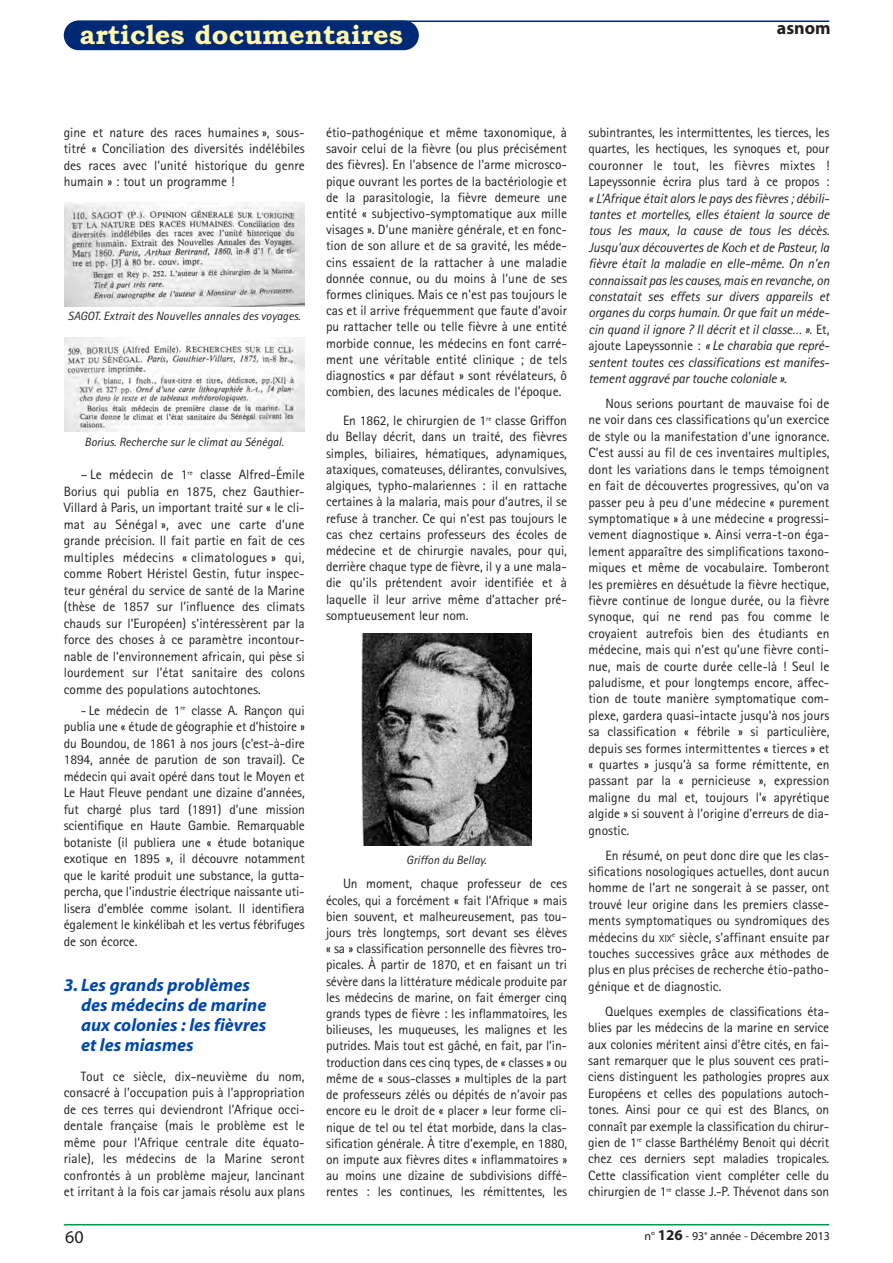
<style>
.page{position:relative;width:893px;height:1263px;background:#fff}
.page>*{position:absolute;margin:0;border:0;box-sizing:border-box;transform-origin:0 0}
.t1{font:700 27px "Bookman Old Style";color:#fff8ae}
.t2{font:italic 700 18px/19.8px "Myriad";color:#0048ac}
.t3{font:700 18px "Myriad";color:#231f20}
.t4{font:18px "Myriad";color:#231f20}
.t5{font:13.5px/16.2px "Rotis Sans Serif";color:#231f20;text-align:justify}
.t6{font:italic 13.5px/16.4px "Rotis Sans Serif";letter-spacing:-.01em;color:#231f20;text-align:justify}
.t7{font:italic 12px "Rotis Sans Serif";color:#231f20}
.t8{font:12px "Myriad";color:#231f20}
.s1{font-style:normal}
.s2{font-size:10.2px}
.s3{font-weight:700;font-size:15px}
</style>
<div class="page">
<hr style="left:64px;top:1224px;width:765px;height:1px;background:#00984a">
<hr style="left:128px;top:21px;width:701px;height:1px;background:#002975">
<div style="left:64px;top:20px;width:355px;height:30px;background:#002975;border-radius:15px"></div>
<img style="left:361px;top:633px;width:170px;height:213px">
<img style="left:65px;top:203px;width:239px;height:104px">
<img style="left:65px;top:337px;width:239px;height:95px">
<p class="t1" style="left:80px;top:19px;width:325px">articles documentaires</p>
<p class="t3" style="left:777px;top:21px;width:55px">asnom</p>
<p class="t5" style="left:64px;top:125px;width:243px">gine et nature des races humaines », sous&shy;titré « Conciliation des diversités indélébiles des races avec l’unité historique du genre humain » : tout un programme !</p>
<p class="t7" style="left:68px;top:312px;width:234px">SAGOT. Extrait des Nouvelles annales des voyages.</p>
<p class="t7" style="left:85px;top:437px;width:201px">Borius. Recherche sur le climat au Sénégal.</p>
<p class="t5" style="left:64px;top:468px;width:243px;text-indent:17px">– Le médecin de 1<sup>re</sup> classe Alfred-Émile Borius qui publia en 1875, chez Gauthier-Villard à Paris, un important traité sur « le cli&shy;mat au Sénégal », avec une carte d’une grande précision. Il fait partie en fait de ces multiples médecins « climatologues » qui, comme Robert Héristel Gestin, futur inspec&shy;teur général du service de santé de la Marine (thèse de 1857 sur l’influence des climats chauds sur l’Européen) s’intéressèrent par la force des choses à ce paramètre incontour&shy;nable de l’environnement africain, qui pèse si lourdement sur l’état sanitaire des colons comme des populations autochtones.</p>
<p class="t5" style="left:64px;top:703px;width:243px;text-indent:17px">- Le médecin de 1<sup>re</sup> classe A. Rançon qui publia une « étude de géographie et d’histoire » du Boundou, de 1861 à nos jours (c'est-à-dire 1894, année de parution de son travail). Ce médecin qui avait opéré dans tout le Moyen et Le Haut Fleuve pendant une dizaine d’années, fut chargé plus tard (1891) d’une mission scientifique en Haute Gambie. Remarquable botaniste (il publiera une « étude botanique exotique en 1895 », il découvre notamment que le karité produit une substance, la gutta&shy;percha, que l’industrie électrique naissante uti&shy;lisera d’emblée comme isolant. Il identifiera également le kinkélibah et les vertus fébrifuges de son écorce.</p>
<p class="t2" style="left:81px;top:977px;width:187px;text-indent:-17px">3. Les grands problèmes des médecins de marine aux colonies : les fièvres et les miasmes</p>
<p class="t5" style="left:64px;top:1069px;width:243px;text-indent:17px">Tout ce siècle, dix-neuvième du nom, consacré à l’occupation puis à l’appropriation de ces terres qui deviendront l’Afrique occi&shy;dentale française (mais le problème est le même pour l’Afrique centrale dite équato - riale), les médecins de la Marine seront confrontés à un problème majeur, lancinant et irritant à la fois car jamais résolu aux plans</p>
<p class="t5" style="left:326px;top:126px;width:243px">étio-pathogénique et même taxonomique, à savoir celui de la fièvre (ou plus précisément des fièvres). En l’absence de l’arme microsco&shy;pique ouvrant les portes de la bactériologie et de la parasitologie, la fièvre demeure une entité « subjectivo-symptomatique aux mille visages ». D’une manière générale, et en fonc&shy;tion de son allure et de sa gravité, les méde&shy;cins essaient de la rattacher à une maladie donnée connue, ou du moins à l’une de ses formes cliniques. Mais ce n’est pas toujours le cas et il arrive fréquemment que faute d’avoir pu rattacher telle ou telle fièvre à une entité morbide connue, les médecins en font carré&shy;ment une véritable entité clinique ; de tels diagnostics « par défaut » sont révélateurs, ô combien, des lacunes médicales de l’époque.</p>
<p class="t5" style="left:326px;top:414px;width:243px;text-indent:17px">En 1862, le chirurgien de 1<sup>re</sup> classe Griffon du Bellay décrit, dans un traité, des fièvres simples, biliaires, hématiques, adynamiques, ataxiques, comateuses, délirantes, convulsives, algiques, typho-malariennes : il en rattache certaines à la malaria, mais pour d’autres, il se refuse à trancher. Ce qui n’est pas toujours le cas chez certains professeurs des écoles de médecine et de chirurgie navales, pour qui, derrière chaque type de fièvre, il y a une mala&shy;die qu’ils prétendent avoir identifiée et à laquelle il leur arrive même d’attacher pré&shy;somptueusement leur nom.</p>
<p class="t7" style="left:406px;top:855px;width:82px">Griffon du Bellay.</p>
<p class="t5" style="left:326px;top:877px;width:243px;text-indent:17px">Un moment, chaque professeur de ces écoles, qui a forcément « fait l’Afrique » mais bien souvent, et malheureusement, pas tou&shy;jours très longtemps, sort devant ses élèves « sa » classification personnelle des fièvres tro&shy;picales. À partir de 1870, et en faisant un tri sévère dans la littérature médicale produite par les médecins de marine, on fait émerger cinq grands types de fièvre : les inflammatoires, les bilieuses, les muqueuses, les malignes et les putrides. Mais tout est gâché, en fait, par l’in&shy;troduction dans ces cinq types, de « classes » ou même de « sous-classes » multiples de la part de professeurs zélés ou dépités de n’avoir pas encore eu le droit de « placer » leur forme cli&shy;nique de tel ou tel état morbide, dans la clas&shy;sification générale. À titre d’exemple, en 1880, on impute aux fièvres dites « inflammatoires » au moins une dizaine de subdivisions diffé&shy;rentes : les continues, les rémittentes, les</p>
<p class="t6" style="left:588px;top:126px;width:243px"><span class="s1">subintrantes, les intermittentes, les tierces, les quartes, les hectiques, les synoques et, pour couronner le tout, les fièvres mixtes !<br>Lapeyssonnie écrira plus tard à ce propos : </span>« L’Afrique était alors le pays des fièvres ; débili&shy;tantes et mortelles, elles étaient la source de tous les maux, la cause de tous les décès.<br>Jusqu’aux découvertes de Koch et de Pasteur, la fièvre était la maladie en elle-même. On n’en connaissait pas les causes, mais en revanche, on constatait ses effets sur divers appareils et organes du corps humain. Or que fait un méde&shy;cin quand il ignore ? Il décrit et il classe… »<span class="s1">. Et, ajoute Lapeyssonnie :</span> « Le charabia que repré&shy;sentent toutes ces classifications est manifes&shy;tement aggravé par touche coloniale »<span class="s1">.</span></p>
<p class="t5" style="left:588px;top:397px;width:243px;text-indent:17px">Nous serions pourtant de mauvaise foi de ne voir dans ces classifications qu’un exercice de style ou la manifestation d’une ignorance.<br>C’est aussi au fil de ces inventaires multiples, dont les variations dans le temps témoignent en fait de découvertes progressives, qu’on va passer peu à peu d’une médecine « purement symptomatique » à une médecine « progressi&shy;vement diagnostique ». Ainsi verra-t-on éga&shy;lement apparaître des simplifications taxono&shy;miques et même de vocabulaire. Tomberont les premières en désuétude la fièvre hectique, fièvre continue de longue durée, ou la fièvre synoque, qui ne rend pas fou comme le croyaient autrefois bien des étudiants en médecine, mais qui n’est qu’une fièvre conti&shy;nue, mais de courte durée celle-là ! Seul le paludisme, et pour longtemps encore, affec&shy;tion de toute manière symptomatique com&shy;plexe, gardera quasi-intacte jusqu’à nos jours sa classification « fébrile » si particulière, depuis ses formes intermittentes « tierces » et « quartes » jusqu’à sa forme rémittente, en passant par la « pernicieuse », expression maligne du mal et, toujours l’« apyrétique algide » si souvent à l’origine d’erreurs de dia&shy;gnostic.</p>
<p class="t5" style="left:588px;top:848px;width:243px;text-indent:17px">En résumé, on peut donc dire que les clas&shy;sifications nosologiques actuelles, dont aucun homme de l’art ne songerait à se passer, ont trouvé leur origine dans les premiers classe&shy;ments symptomatiques ou syndromiques des médecins du <span class="s2">XIX</span><sup>e</sup> siècle, s’affinant ensuite par touches successives grâce aux méthodes de plus en plus précises de recherche étio-patho&shy;génique et de diagnostic.</p>
<p class="t5" style="left:588px;top:1004px;width:243px;text-indent:17px">Quelques exemples de classifications éta&shy;blies par les médecins de la marine en service aux colonies méritent ainsi d’être cités, en fai&shy;sant remarquer que le plus souvent ces prati&shy;ciens distinguent les pathologies propres aux Européens et celles des populations autoch&shy;tones. Ainsi pour ce qui est des Blancs, on connaît par exemple la classification du chirur&shy;gien de 1<sup>re</sup> classe Barthélémy Benoit qui décrit chez ces derniers sept maladies tropicales.<br>Cette classification vient compléter celle du chirurgien de 1<sup>re</sup> classe J.-P. Thévenot dans son</p>
<p class="t4" style="left:65px;top:1230px;width:20px">60</p>
<p class="t8" style="left:644px;top:1231px;width:187px">n° <span class="s3">126</span> - 93<sup>e</sup> année - Décembre 2013</p>
</div>
